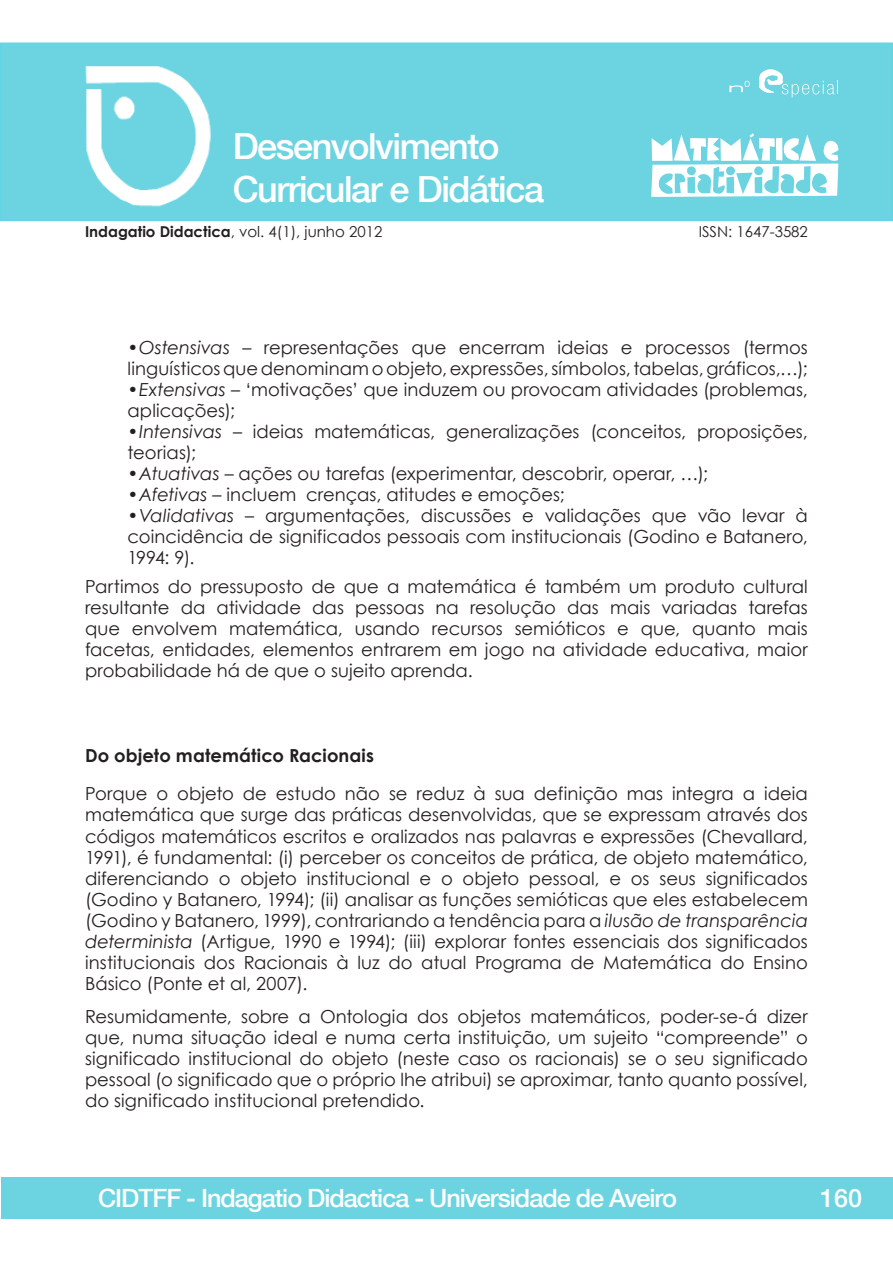
<style>
.page{position:relative;width:893px;height:1263px;background:#fff}
.page>*{position:absolute;margin:0;border:0;box-sizing:border-box;transform-origin:0 0}
.t1{font:500 36px/43.2px "Helvetica Neue LT Com";letter-spacing:-.04em;color:#fff}
.t2{font:500 25.2px "Helvetica Neue LT Com";letter-spacing:-.04em;color:#fff}
.t3{font:18px/21px "Century Gothic";color:#231f20;text-align:justify}
.t4{font:700 18px "Century Gothic";letter-spacing:.005em;color:#231f20}
.t5{font:15px "Century Gothic";color:#231f20}
.s1{font-weight:700}
.s2{font-style:italic}
</style>
<div class="page">
<div style="left:2px;top:1178px;width:891px;height:41px;background:#6cd4e1"></div>
<div style="left:1px;top:43px;width:891px;height:177px;background:#6cd4e1"></div>
<div style="left:0;top:43px;width:893px;height:178px;border:2px solid #62d4e2"></div>
<img style="left:85px;top:66px;width:126px;height:141px">
<svg style="left:759px;top:69px;width:79px;height:29px"></svg>
<svg style="left:729px;top:81px;width:21px;height:11px"></svg>
<svg style="left:651px;top:133px;width:188px;height:64px"></svg>
<h1 class="t1" style="left:233px;top:124px;width:313px">Desenvolvimento<br>Curricular e Didática</h1>
<p class="t5" style="left:85px;top:221px;width:299px"><span class="s1">Indagatio Didactica</span>, vol. 4(1), junho 2012</p>
<p class="t5" style="left:699px;top:221px;width:111px">ISSN: 1647-3582</p>
<p class="t3" style="left:128px;top:336px;width:682px"><span class="s2">• Ostensivas</span> – representações que encerram ideias e processos (termos linguísticos que denominam o objeto, expressões, símbolos, tabelas, gráficos,…);</p>
<p class="t3" style="left:128px;top:378px;width:682px"><span class="s2">• Extensivas</span> – ‘motivações’ que induzem ou provocam atividades (problemas, aplicações);</p>
<p class="t3" style="left:128px;top:420px;width:682px"><span class="s2">• Intensivas</span> – ideias matemáticas, generalizações (conceitos, proposições, teorias);</p>
<p class="t3" style="left:128px;top:462px;width:582px"><span class="s2">• Atuativas</span> – ações ou tarefas (experimentar, descobrir, operar, …);</p>
<p class="t3" style="left:128px;top:483px;width:439px"><span class="s2">• Afetivas</span> – incluem crenças, atitudes e emoções;</p>
<p class="t3" style="left:128px;top:504px;width:682px"><span class="s2">• Validativas</span> – argumentações, discussões e validações que vão levar à coincidência de significados pessoais com institucionais (Godino e Batanero, 1994: 9).</p>
<p class="t3" style="left:85px;top:576px;width:724px">Partimos do pressuposto de que a matemática é também um produto cultural resultante da atividade das pessoas na resolução das mais variadas tarefas que envolvem matemática, usando recursos semióticos e que, quanto mais facetas, entidades, elementos entrarem em jogo na atividade educativa, maior probabilidade há de que o sujeito aprenda.</p>
<p class="t4" style="left:85px;top:742px;width:290px">Do objeto matemático Racionais</p>
<p class="t3" style="left:85px;top:783px;width:724px">Porque o objeto de estudo não se reduz à sua definição mas integra a ideia matemática que surge das práticas desenvolvidas, que se expressam através dos códigos matemáticos escritos e oralizados nas palavras e expressões (Chevallard, 1991), é fundamental: (i) perceber os conceitos de prática, de objeto matemático, diferenciando o objeto institucional e o objeto pessoal, e os seus significados (Godino y Batanero, 1994); (ii) analisar as funções semióticas que eles estabelecem (Godino y Batanero, 1999), contrariando a tendência para a <span class="s2">ilusão de transparência determinista</span> (Artigue, 1990 e 1994); (iii) explorar fontes essenciais dos significados institucionais dos Racionais à luz do atual Programa de Matemática do Ensino Básico (Ponte et al, 2007).</p>
<p class="t3" style="left:85px;top:1006px;width:724px">Resumidamente, sobre a Ontologia dos objetos matemáticos, poder-se-á dizer que, numa situação ideal e numa certa instituição, um sujeito “compreende” o significado institucional do objeto (neste caso os racionais) se o seu significado pessoal (o significado que o próprio lhe atribui) se aproximar, tanto quanto possível, do significado institucional pretendido.</p>
<h2 class="t2" style="left:98px;top:1183px;width:580px">CIDTFF - Indagatio Didactica - Universidade de Aveiro</h2>
<h2 class="t2" style="left:820px;top:1183px;width:44px">160</h2>
</div>
